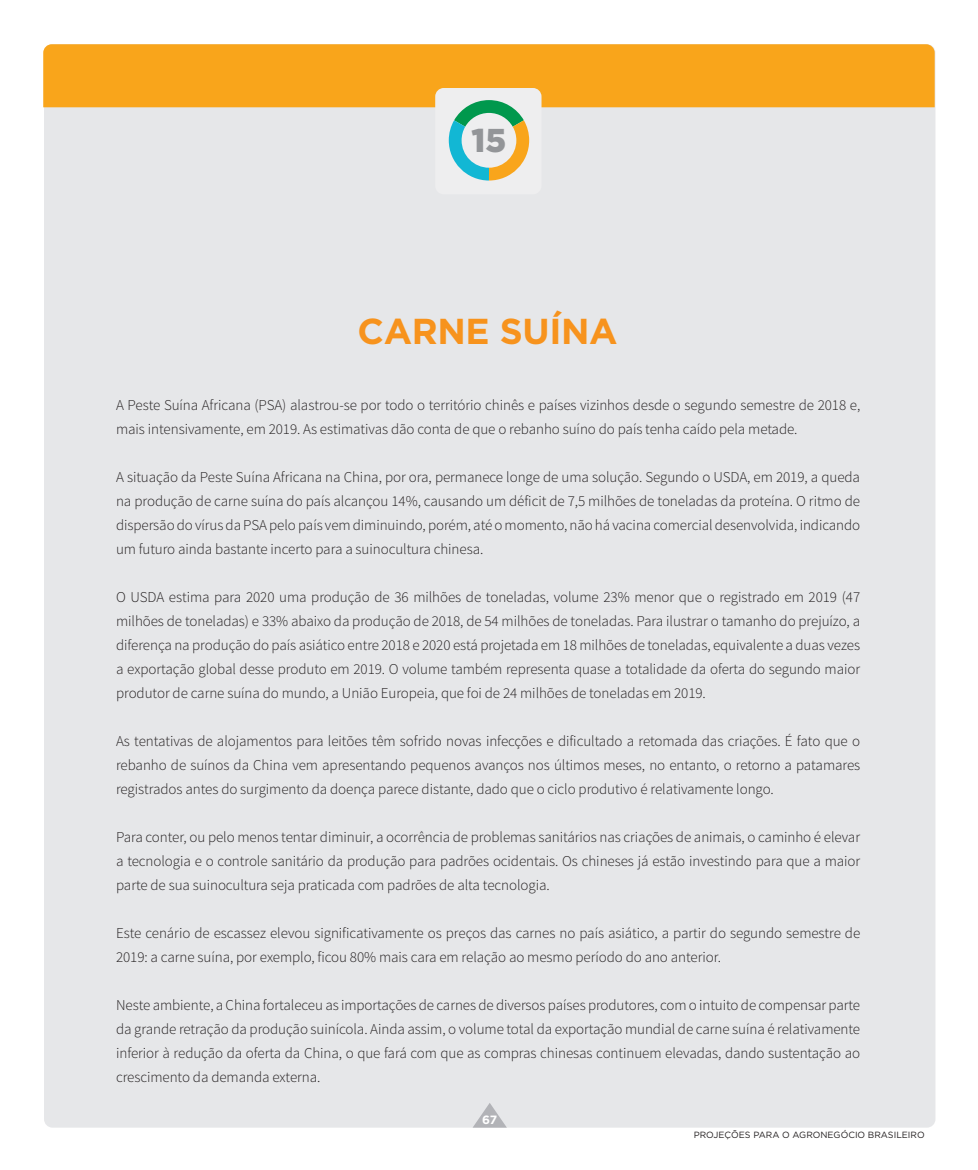
<style>
.page{position:relative;width:978px;height:1170px;background:#fff}
.page>*{position:absolute;margin:0;border:0;box-sizing:border-box;transform-origin:0 0}
.t1{font:700 36px "Gotham";letter-spacing:-.01em;color:#f7931d}
.t2{font:900 33px "Gotham";color:#939598}
.t3{font:300 15px/24px "Source Sans Pro";letter-spacing:-.005em;color:#231f20;text-align:justify}
.t4{font:700 12px "Gotham";color:#fff}
.t5{font:9px "Gotham";color:#231f20}
</style>
<div class="page">
<div style="left:44px;top:44px;width:891px;height:1083px;background:#e6e7e9;border-radius:9px"></div>
<div style="left:43px;top:44px;width:892px;height:63px;background:#f9a51b"></div>
<div style="left:435px;top:88px;width:107px;height:106px;background:#eeeeef;border-radius:9px"></div>
<svg style="left:449px;top:100px;width:80px;height:80px"></svg>
<svg style="left:473px;top:1103px;width:33px;height:24px"></svg>
<h2 class="t2" style="left:472px;top:121px;width:36px">15</h2>
<h1 class="t1" style="left:358px;top:310px;width:262px">CARNE SUÍNA</h1>
<p class="t3" style="left:116px;top:393px;width:746px">A Peste Suína Africana (PSA) alastrou-se por todo o território chinês e países vizinhos desde o segundo semestre de 2018 e, mais intensivamente, em 2019. As estimativas dão conta de que o rebanho suíno do país tenha caído pela metade.</p>
<p class="t3" style="left:116px;top:465px;width:746px">A situação da Peste Suína Africana na China, por ora, permanece longe de uma solução. Segundo o USDA, em 2019, a queda na produção de carne suína do país alcançou 14%, causando um déficit de 7,5 milhões de toneladas da proteína. O ritmo de dispersão do vírus da PSA pelo país vem diminuindo, porém, até o momento, não há vacina comercial desenvolvida, indicando um futuro ainda bastante incerto para a suinocultura chinesa.</p>
<p class="t3" style="left:116px;top:585px;width:746px">O USDA estima para 2020 uma produção de 36 milhões de toneladas, volume 23% menor que o registrado em 2019 (47 milhões de toneladas) e 33% abaixo da produção de 2018, de 54 milhões de toneladas. Para ilustrar o tamanho do prejuízo, a diferença na produção do país asiático entre 2018 e 2020 está projetada em 18 milhões de toneladas, equivalente a duas vezes a exportação global desse produto em 2019. O volume também representa quase a totalidade da oferta do segundo maior produtor de carne suína do mundo, a União Europeia, que foi de 24 milhões de toneladas em 2019.</p>
<p class="t3" style="left:116px;top:729px;width:746px">As tentativas de alojamentos para leitões têm sofrido novas infecções e dificultado a retomada das criações. É fato que o rebanho de suínos da China vem apresentando pequenos avanços nos últimos meses, no entanto, o retorno a patamares registrados antes do surgimento da doença parece distante, dado que o ciclo produtivo é relativamente longo.</p>
<p class="t3" style="left:116px;top:825px;width:746px">Para conter, ou pelo menos tentar diminuir, a ocorrência de problemas sanitários nas criações de animais, o caminho é elevar a tecnologia e o controle sanitário da produção para padrões ocidentais. Os chineses já estão investindo para que a maior parte de sua suinocultura seja praticada com padrões de alta tecnologia.</p>
<p class="t3" style="left:116px;top:921px;width:746px">Este cenário de escassez elevou significativamente os preços das carnes no país asiático, a partir do segundo semestre de<br>2019: a carne suína, por exemplo, ficou 80% mais cara em relação ao mesmo período do ano anterior.</p>
<p class="t3" style="left:116px;top:993px;width:746px">Neste ambiente, a China fortaleceu as importações de carnes de diversos países produtores, com o intuito de compensar parte da grande retração da produção suinícola. Ainda assim, o volume total da exportação mundial de carne suína é relativamente inferior à redução da oferta da China, o que fará com que as compras chinesas continuem elevadas, dando sustentação ao crescimento da demanda externa.</p>
<p class="t4" style="left:482px;top:1112px;width:17px">67</p>
<p class="t5" style="left:694px;top:1129px;width:233px">PROJEÇÕES PARA O AGRONEGÓCIO BRASILEIRO</p>
</div>
